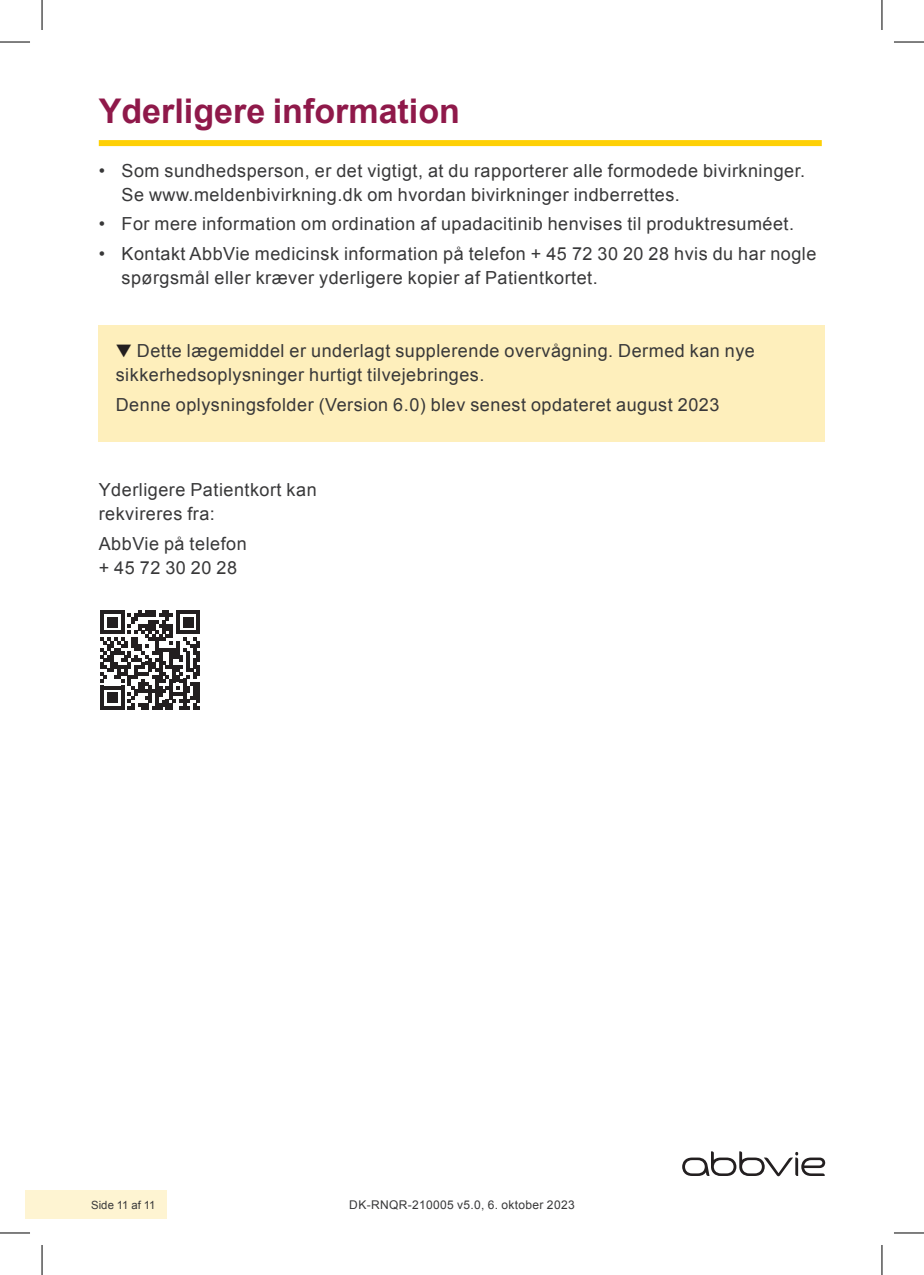
<style>
.page{position:relative;width:924px;height:1275px;background:#fff}
.page>*{position:absolute;margin:0;border:0;box-sizing:border-box;transform-origin:0 0}
.t1{font:700 34px "Arial";color:#8f194a}
.t2{font:18px/24px "Arial";letter-spacing:.03em;color:#383839}
.t3{font:12px "Arial";letter-spacing:.03em;color:#383839}
.t4{font:11.4px "Arial";letter-spacing:.005em;color:#383839}
.s1{color:#231f20}
</style>
<div class="page">
<div style="left:25px;top:1190px;width:142px;height:28px;background:#fef4d2"></div>
<svg style="left:100px;top:610px;width:100px;height:100px"></svg>
<div style="left:99px;top:325px;width:725px;height:117px;background:#feefbc"></div>
<div style="left:99px;top:140px;width:722px;height:6px;background:#fed006"></div>
<svg style="left:682px;top:1151px;width:142px;height:25px"></svg>
<hr style="left:0;top:42px;width:30px;height:1px;background:#000">
<hr style="left:893px;top:42px;width:30px;height:1px;background:#000">
<hr style="left:0;top:1232px;width:30px;height:1px;background:#000">
<hr style="left:893px;top:1232px;width:30px;height:1px;background:#000">
<hr style="left:42px;top:0;width:1px;height:30px;background:#000">
<hr style="left:42px;top:1245px;width:1px;height:30px;background:#000">
<hr style="left:881px;top:0;width:1px;height:30px;background:#000">
<hr style="left:881px;top:1245px;width:1px;height:30px;background:#000">
<h1 class="t1" style="left:99px;top:89px;width:362px">Yderligere information</h1>
<p class="t2" style="left:121px;top:158px;width:685px;text-indent:-23px">• Som sundhedsperson, er det vigtigt, at du rapporterer alle formodede bivirkninger.<br>Se www.meldenbivirkning.dk om hvordan bivirkninger indberrettes.</p>
<p class="t2" style="left:99px;top:212px;width:696px">• For mere information om ordination af upadacitinib henvises til produktresuméet.</p>
<p class="t2" style="left:121px;top:242px;width:696px;text-indent:-23px">• Kontakt AbbVie medicinsk information på telefon + 45 72 30 20 28 hvis du har nogle spørgsmål eller kræver yderligere kopier af Patientkortet.</p>
<p class="t2" style="left:116px;top:339px;width:640px"><span class="s1">▼</span> Dette lægemiddel er underlagt supplerende overvågning. Dermed kan nye sikkerhedsoplysninger hurtigt tilvejebringes.</p>
<p class="t2" style="left:116px;top:393px;width:605px">Denne oplysningsfolder (Version 6.0) blev senest opdateret august 2023</p>
<p class="t2" style="left:99px;top:478px;width:219px">Yderligere Patientkort kan rekvireres fra:</p>
<p class="t2" style="left:99px;top:531px;width:149px">AbbVie på telefon + 45 72 30 20 28</p>
<p class="t4" style="left:91px;top:1197px;width:66px">Side 11 af 11</p>
<p class="t3" style="left:349px;top:1196px;width:227px">DK-RNQR-210005 v5.0, 6. oktober 2023</p>
</div>
